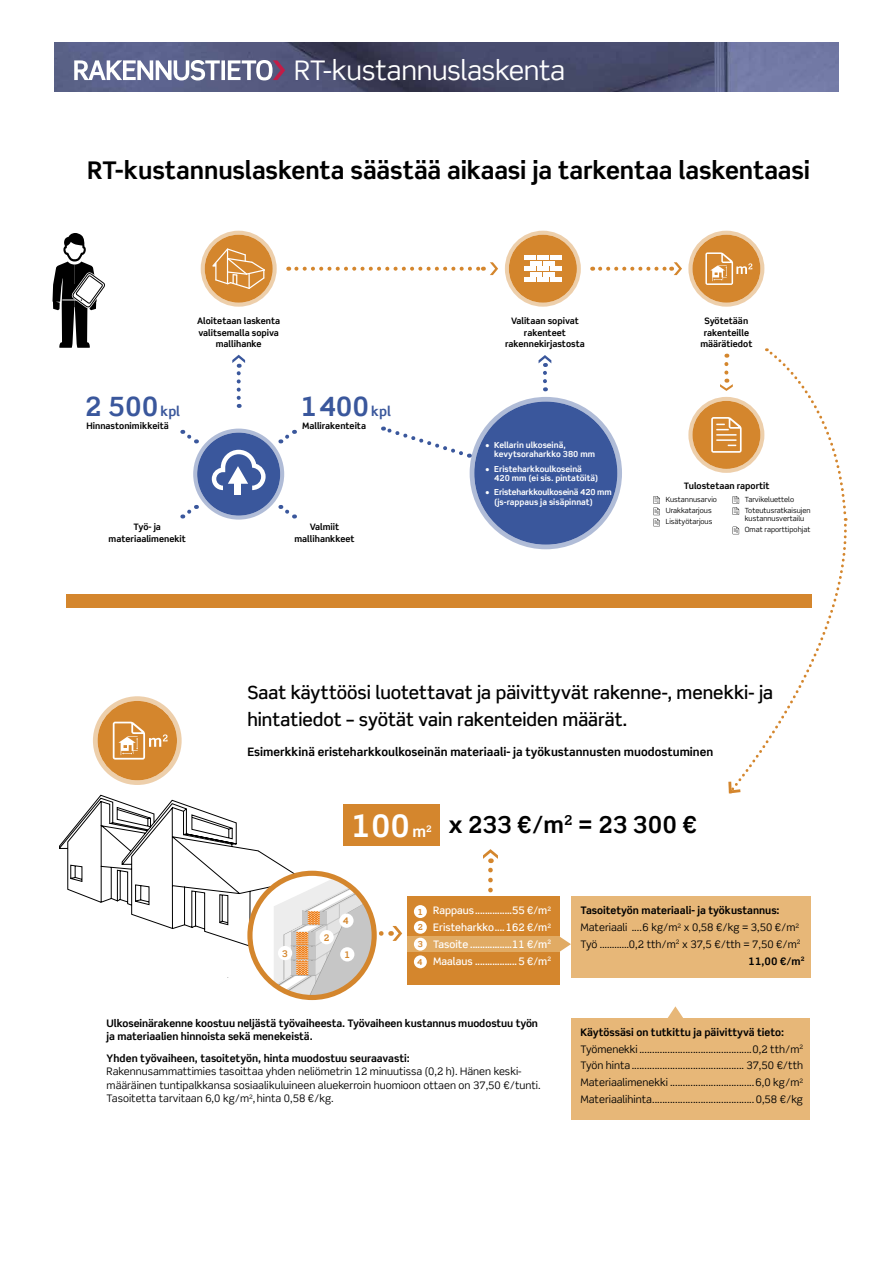
<style>
.page{position:relative;width:893px;height:1263px;background:#fff}
.page>*{position:absolute;margin:0;border:0;box-sizing:border-box;transform-origin:0 0}
.t1{font:700 31.05px "Scene Std";color:#fff}
.t2{font:27px "Scene Std";letter-spacing:-.015em;color:#fff}
.t3{font:700 26.55px "Scene Std";color:#3a579c}
.t4{font:700 24.45px "Scene Std";letter-spacing:-.005em;color:#000}
.t5{font:700 23.25px "Scene Std";color:#000}
.t6{font:500 18.15px/27.2px "Scene Std";color:#000}
.t7{font:700 11.7px "Scene Std";color:#000}
.t8{font:10.35px/16.8px "Scene Std";color:#000}
.t9{font:700 10.35px/13.5px "Scene Std";letter-spacing:-.005em;color:#000}
.t10{font:500 10.35px/16.8px "Scene Std";color:#fff;text-align:justify}
.t11{font:700 9.15px "Scene Std";color:#d4862d}
.t12{font:700 8.85px/11.6px "Scene Std";color:#000;text-align:center}
.t13{font:700 8.25px/9.3px "Scene Std";color:#fff}
.t14{font:700 8.25px/9.3px "Scene Std";letter-spacing:-.02em;color:#fff}
.t15{font:700 8.25px/15.8px "Scene Std";color:#d4862d}
.t16{font:7.05px/11.1px "Scene Std";color:#000}
.s1{font-size:13.35px}
.s2{font-size:15.6px}
.s3{font-weight:700}
</style>
<div class="page">
<div style="left:197px;top:433px;width:83px;height:83px;background:#3a579c;border-radius:50%"></div>
<div style="left:193px;top:429px;width:91px;height:91px;border:4px solid #3a579c;border-radius:50%"></div>
<div style="left:235px;top:478px;width:6px;height:17px;background:#fff"></div>
<svg style="left:212px;top:450px;width:54px;height:40px"></svg>
<div style="left:205px;top:235px;width:68px;height:68px;background:#d4862d;border-radius:50%"></div>
<div style="left:201px;top:231px;width:76px;height:76px;border:4px solid #d4862d;border-radius:50%"></div>
<div style="left:692px;top:401px;width:68px;height:68px;background:#d4862d;border-radius:50%"></div>
<div style="left:688px;top:397px;width:76px;height:76px;border:4px solid #d4862d;border-radius:50%"></div>
<svg style="left:490px;top:262px;width:8px;height:13px"></svg>
<svg style="left:296px;top:267px;width:188px;height:4px"></svg>
<svg style="left:600px;top:262px;width:82px;height:13px"></svg>
<svg style="left:232px;top:355px;width:13px;height:43px"></svg>
<svg style="left:539px;top:355px;width:12px;height:26px"></svg>
<svg style="left:182px;top:430px;width:16px;height:14px"></svg>
<svg style="left:182px;top:505px;width:16px;height:13px"></svg>
<svg style="left:278px;top:430px;width:17px;height:14px"></svg>
<svg style="left:278px;top:505px;width:17px;height:13px"></svg>
<svg style="left:382px;top:426px;width:88px;height:32px"></svg>
<svg style="left:211px;top:247px;width:55px;height:43px"></svg>
<div style="left:509px;top:235px;width:68px;height:68px;background:#d4862d;border-radius:50%"></div>
<div style="left:505px;top:231px;width:76px;height:76px;border:4px solid #d4862d;border-radius:50%"></div>
<hr style="left:524px;top:278px;width:12px;height:4px;background:#fff">
<hr style="left:537px;top:278px;width:11px;height:4px;background:#fff">
<hr style="left:531px;top:272px;width:11px;height:4px;background:#fff">
<hr style="left:524px;top:267px;width:12px;height:4px;background:#fff">
<hr style="left:537px;top:267px;width:11px;height:4px;background:#fff">
<hr style="left:531px;top:261px;width:11px;height:4px;background:#fff">
<hr style="left:544px;top:272px;width:11px;height:4px;background:#fff">
<hr style="left:544px;top:261px;width:11px;height:4px;background:#fff">
<hr style="left:524px;top:255px;width:12px;height:4px;background:#fff">
<hr style="left:537px;top:255px;width:11px;height:4px;background:#fff">
<hr style="left:550px;top:278px;width:11px;height:4px;background:#fff">
<hr style="left:550px;top:267px;width:11px;height:4px;background:#fff">
<hr style="left:550px;top:255px;width:11px;height:4px;background:#fff">
<div style="left:692px;top:235px;width:68px;height:68px;background:#d4862d;border-radius:50%"></div>
<div style="left:688px;top:231px;width:76px;height:76px;border:4px solid #d4862d;border-radius:50%"></div>
<svg style="left:705px;top:252px;width:47px;height:33px"></svg>
<svg style="left:653px;top:496px;width:7px;height:30px"></svg>
<div style="left:474px;top:402px;width:143px;height:143px;background:#3a579c;border-radius:50%"></div>
<div style="left:470px;top:397px;width:152px;height:152px;border:5px solid #3a579c;border-radius:50%"></div>
<svg style="left:52px;top:233px;width:53px;height:115px"></svg>
<div style="left:407px;top:896px;width:152px;height:88px;background:#d4862d"></div>
<div style="left:571px;top:896px;width:239px;height:81px;background:#e7b778"></div>
<div style="left:571px;top:1017px;width:239px;height:102px;background:#e7b778"></div>
<div style="left:407px;top:936px;width:152px;height:16px;background:#e1ab64"></div>
<div style="left:98px;top:701px;width:79px;height:79px;background:#d4862d;border-radius:50%"></div>
<div style="left:93px;top:696px;width:89px;height:89px;border:5px solid #d4862d;border-radius:50%"></div>
<svg style="left:113px;top:722px;width:55px;height:38px"></svg>
<svg style="left:483px;top:849px;width:15px;height:44px"></svg>
<div style="left:343px;top:804px;width:97px;height:42px;background:#d4862d"></div>
<div style="left:414px;top:905px;width:13px;height:13px;background:#fff;border-radius:50%"></div>
<div style="left:414px;top:921px;width:13px;height:13px;background:#fff;border-radius:50%"></div>
<div style="left:414px;top:938px;width:13px;height:13px;background:#fff;border-radius:50%"></div>
<div style="left:414px;top:955px;width:13px;height:13px;background:#fff;border-radius:50%"></div>
<svg style="left:559px;top:936px;width:12px;height:16px"></svg>
<svg style="left:668px;top:1006px;width:15px;height:12px"></svg>
<svg style="left:59px;top:795px;width:343px;height:202px"></svg>
<div style="left:247px;top:871px;width:130px;height:129px;border:5px solid #d4862d;border-radius:50%"></div>
<div style="left:340px;top:947px;width:14px;height:14px;background:#fff;border-radius:50%"></div>
<div style="left:319px;top:930px;width:15px;height:14px;background:#fff;border-radius:50%"></div>
<div style="left:278px;top:946px;width:14px;height:14px;background:#fff;border-radius:50%"></div>
<div style="left:339px;top:913px;width:15px;height:15px;background:#fff;border-radius:50%"></div>
<svg style="left:711px;top:348px;width:137px;height:446px"></svg>
<div style="left:66px;top:594px;width:746px;height:14px;background:#d4862d"></div>
<img style="left:54px;top:43px;width:785px;height:48px">
<svg style="left:71px;top:60px;width:214px;height:20px"></svg>
<h2 class="t2" style="left:290px;top:53px;width:273px">RT-kustannuslaskenta</h2>
<h2 class="t2" style="left:294px;top:53px;width:273px">RT-kustannuslaskenta</h2>
<h3 class="t4" style="left:87px;top:155px;width:725px">RT-kustannuslaskenta säästää aikaasi ja tarkentaa laskentaasi</h3>
<p class="t12" style="left:197px;top:315px;width:85px">Aloitetaan laskenta valitsemalla sopiva mallihanke</p>
<h3 class="t3" style="left:85px;top:389px;width:96px">2 500 <span class="s1">kpl</span></h3>
<p class="t12" style="left:87px;top:420px;width:84px">Hinnastonimikkeitä</p>
<h3 class="t3" style="left:301px;top:389px;width:92px">1 400 <span class="s1">kpl</span></h3>
<p class="t12" style="left:302px;top:420px;width:65px">Mallirakenteita</p>
<p class="t12" style="left:109px;top:521px;width:79px">Työ- ja materiaalimenekit</p>
<p class="t12" style="left:294px;top:521px;width:62px">Valmiit mallihankkeet</p>
<p class="t12" style="left:505px;top:315px;width:81px">Valitaan sopivat rakenteet rakennekirjastosta</p>
<p class="t12" style="left:700px;top:315px;width:54px">Syötetään rakenteille määrätiedot</p>
<p class="t13" style="left:494px;top:440px;width:102px;text-indent:-9px">• Kellarin ulkoseinä, kevytsoraharkko 380 mm</p>
<p class="t13" style="left:494px;top:464px;width:106px;text-indent:-9px">• Eristeharkkoulkoseinä<br>420 mm (ei sis. pintatöitä)</p>
<p class="t14" style="left:494px;top:488px;width:119px;text-indent:-9px">• Eristeharkkoulkoseinä 420 mm (js-rappaus ja sisäpinnat)</p>
<p class="t16" style="left:745px;top:493px;width:67px">Tarvikeluettelo<br>Toteutusratkaisujen</p>
<p class="t16" style="left:745px;top:513px;width:67px">kustannusvertailu<br>Omat raporttipohjat</p>
<p class="t12" style="left:684px;top:480px;width:87px">Tulostetaan raportit</p>
<p class="t16" style="left:666px;top:493px;width:53px">Kustannusarvio<br>Urakkatarjous<br>Lisätyötarjous</p>
<h3 class="t6" style="left:247px;top:678px;width:527px">Saat käyttöösi luotettavat ja päivittyvät rakenne-, menekki- ja hintatiedot – syötät vain rakenteiden määrät.</h3>
<p class="t7" style="left:247px;top:744px;width:467px">Esimerkkinä eristeharkkoulkoseinän materiaali- ja työkustannusten muodostuminen</p>
<p class="t11" style="left:282px;top:947px;width:7px">3</p>
<h1 class="t1" style="left:351px;top:806px;width:82px">100 <span class="s2">m</span><sup>2</sup></h1>
<h3 class="t5" style="left:449px;top:810px;width:250px">x 233 €/m<sup>2</sup> = 23 300 €</h3>
<p class="t11" style="left:324px;top:932px;width:7px">2</p>
<p class="t11" style="left:343px;top:915px;width:7px">4</p>
<p class="t11" style="left:344px;top:949px;width:7px">1</p>
<p class="t15" style="left:418px;top:904px;width:7px">1<br>2</p>
<p class="t15" style="left:417px;top:935px;width:7px;line-height:17.7px">3<br>4</p>
<p class="t10" style="left:433px;top:902px;width:119px">Rappaus...............55 €/m<sup>2<br></sup>Eristeharkko....162 €/m<sup>2<br></sup>Tasoite .................11 €/m<sup>2<br></sup>Maalaus .................5 €/m<sup>2</sup></p>
<p class="t9" style="left:581px;top:904px;width:201px">Tasoitetyön materiaali- ja työkustannus:</p>
<p class="t8" style="left:581px;top:919px;width:220px">Materiaali ....6 kg/m<sup>2</sup> x 0,58 €/kg = 3,50 €/m<sup>2</sup></p>
<p class="t8" style="left:581px;top:936px;width:221px">Työ …………0,2 tth/m<sup>2</sup> x 37,5 €/tth = 7,50 €/m<sup>2</sup></p>
<p class="t9" style="left:749px;top:954px;width:57px">11,00 €/m<sup>2</sup></p>
<p class="t9" style="left:107px;top:1016px;width:433px">Ulkoseinärakenne koostuu neljästä työvaiheesta. Työvaiheen kustannus muodostuu työn ja materiaalien hinnoista sekä menekeistä.</p>
<p class="t9" style="left:107px;top:1051px;width:305px">Yhden työvaiheen, tasoitetyön, hinta muodostuu seuraavasti:</p>
<p class="t8" style="left:107px;top:1065px;width:435px;line-height:13.5px">Rakennusammattimies tasoittaa yhden neliömetrin 12 minuutissa (0,2 h). Hänen keski&shy;määräinen tuntipalkkansa sosiaalikuluineen aluekerroin huomioon ottaen on 37,50 €/tunti.<br>Tasoitetta tarvitaan 6,0 kg/m<sup>2</sup>,hinta 0,58 €/kg.</p>
<p class="t8" style="left:581px;top:1023px;width:224px"><span class="s3">Käytössäsi on tutkittu ja päivittyvä tieto:<br></span>Työmenekki ............................................0,2 tth/m<sup>2<br></sup>Työn hinta............................................ 37,50 €/tth Materiaalimenekki .................................6,0 kg/m<sup>2<br></sup>Materiaalihinta........................................0,58 €/kg</p>
</div>
